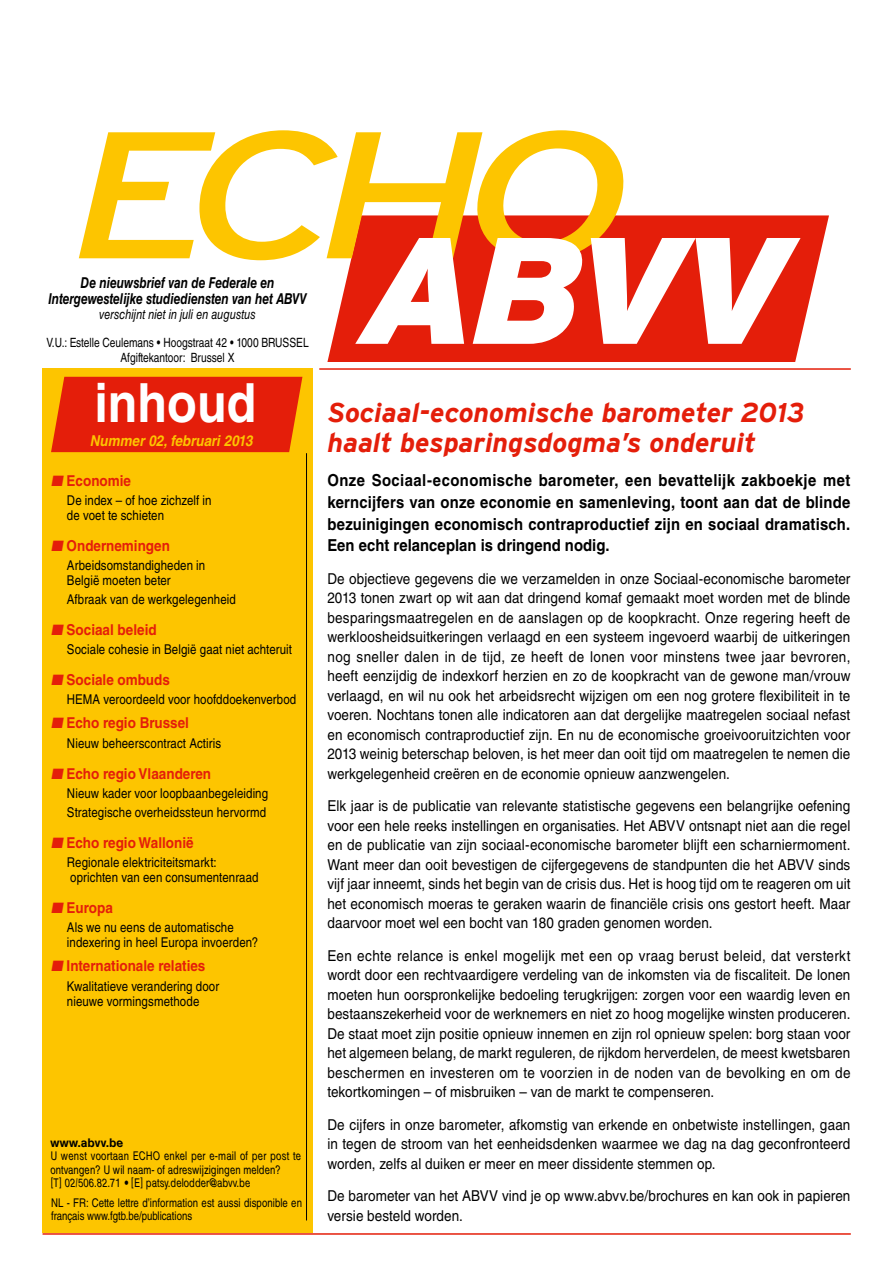
<style>
.page{position:relative;width:893px;height:1263px;background:#fff}
.page>*{position:absolute;margin:0;border:0;box-sizing:border-box;transform-origin:0 0}
.t1{font:italic 180px "Interstate";color:#fdc500;scale:1.33 1}
.t2{font:italic 900 151.2px "Interstate";color:#fff}
.t3{font:700 54px "Helvetica LT Std";color:#fff;scale:.9 1}
.t4{font:italic 700 27px/30px "Interstate";color:#e41e0a}
.t5{font:700 16.5px/21.8px "Helvetica LT Std";letter-spacing:.005em;color:#000;text-align:justify;scale:.9 1}
.t6{font:15px/19.5px "Helvetica LT Std";letter-spacing:.005em;color:#000;text-align:justify;scale:.9 1}
.t7{font:700 15px "Helvetica LT Std";color:#e41e0a;scale:.9 1}
.t8{font:italic 700 15px/16.5px "Helvetica LT Std";color:#000;text-align:center;scale:.8 1}
.t9{font:italic 700 15px "Helvetica LT Std";color:#fdc500;scale:.9 1}
.t10{font:13.5px/15px "Helvetica LT Std";letter-spacing:.01em;color:#000;scale:.85 1}
.t11{font:italic 13.5px "Helvetica LT Std";color:#000;scale:.8 1}
.t12{font:12.75px/15px "Helvetica LT Std";color:#000;text-align:center;scale:.8 1}
.t13{font:italic 12px/13.5px "Helvetica LT Std";color:#000;scale:.8 1}
.t14{font:12px/13.5px "Helvetica LT Std";color:#000;scale:.8 1}
.t15{font:italic 700 12px "Helvetica LT Std";color:#000}
</style>
<div class="page">
<svg style="left:327px;top:215px;width:502px;height:147px;background:#e52e1b"></svg>
<div style="left:43px;top:368px;width:270px;height:865px;background:#fdc500"></div>
<div style="left:51px;top:377px;width:251px;height:75px;background:#e41e0a"></div>
<hr style="left:306px;top:453px;width:1px;height:767px;background:#000">
<hr style="left:319px;top:368px;width:532px;height:2px;background:#e41e0a">
<hr style="left:43px;top:1233px;width:808px;height:2px;background:#e41e0a">
<h1 class="t1" style="left:68px;top:94px;width:425px">ECHO</h1>
<h2 class="t2" style="left:358px;top:204px;width:431px">ABVV</h2>
<p class="t8" style="left:48px;top:274px;width:324px">De nieuwsbrief van de Federale en<br>Intergewestelijke studiediensten van het ABVV</p>
<p class="t11" style="left:99px;top:307px;width:197px">verschijnt niet in juli en augustus</p>
<p class="t12" style="left:46px;top:335px;width:329px">V.U.: Estelle Ceulemans • Hoogstraat 42 • 1000 BRUSSEL<br>Afgiftekantoor: Brussel X</p>
<h3 class="t3" style="left:94px;top:370px;width:181px">inhoud</h3>
<p class="t9" style="left:90px;top:431px;width:186px">Nummer02,februari2013</p>
<p class="t7" style="left:51px;top:471px;width:91px">■ Economie</p>
<p class="t10" style="left:67px;top:492px;width:172px">De index – of hoe zichzelf in de voet te schieten</p>
<p class="t7" style="left:51px;top:536px;width:134px">■ Ondernemingen</p>
<p class="t10" style="left:67px;top:557px;width:164px">Arbeidsomstandigheden in<br>België moeten beter</p>
<p class="t10" style="left:67px;top:592px;width:200px">Afbraak van de werkgelegenheid</p>
<p class="t7" style="left:51px;top:620px;width:119px">■ Sociaal beleid</p>
<p class="t10" style="left:67px;top:642px;width:266px">Sociale cohesie in België gaat niet achteruit</p>
<p class="t7" style="left:51px;top:670px;width:134px">■ Sociale ombuds</p>
<p class="t10" style="left:67px;top:692px;width:271px">HEMA veroordeeld voor hoofddoekenverbod</p>
<p class="t7" style="left:51px;top:714px;width:155px">■ Echo regio Brussel</p>
<p class="t10" style="left:67px;top:735px;width:183px">Nieuw beheerscontract Actiris</p>
<p class="t7" style="left:51px;top:764px;width:179px">■ Echo regio Vlaanderen</p>
<p class="t10" style="left:67px;top:783px;width:238px;line-height:19.2px">Nieuw kader voor loopbaanbegeleiding<br>Strategische overheidssteun hervormd</p>
<p class="t7" style="left:51px;top:833px;width:160px">■ Echo regio Wallonië</p>
<p class="t10" style="left:67px;top:855px;width:227px">Regionale elektriciteitsmarkt: oprichten van een consumentenraad</p>
<p class="t7" style="left:51px;top:898px;width:70px">■ Europa</p>
<p class="t10" style="left:67px;top:920px;width:227px">Als we nu eens de automatische indexering in heel Europa invoerden?</p>
<p class="t7" style="left:51px;top:957px;width:173px">■ Internationale relaties</p>
<p class="t10" style="left:67px;top:978px;width:181px">Kwalitatieve verandering door nieuwe vormingsmethode</p>
<p class="t15" style="left:51px;top:1135px;width:77px">www.abvv.be</p>
<p class="t13" style="left:51px;top:1149px;width:318px">U wenst voortaan ECHO enkel per e-mail of per post te ontvangen? U wilnaam-of adreswijzigingen melden?<br>[T] 02/506.82.71 • [E] patsy.delodder@abvv.be</p>
<p class="t14" style="left:51px;top:1196px;width:315px">NL - FR: Cette lettre d’information est aussi disponible en français www.fgtb.be/publications</p>
<h3 class="t4" style="left:327px;top:397px;width:479px">Sociaal-economische barometer 2013 haalt besparingsdogma’s onderuit</h3>
<p class="t5" style="left:327px;top:469px;width:583px">Onze Sociaal-economische barometer, een bevattelijk zakboekje met kerncijfers van onze economie en samenleving, toont aan dat de blinde bezuinigingen economisch contraproductief zijn en sociaal dramatisch.<br>Een echt relanceplan is dringend nodig.</p>
<p class="t6" style="left:327px;top:569px;width:583px">De objectieve gegevens die we verzamelden in onze Sociaal-economische barometer 2013 tonen zwart op wit aan dat dringend komaf gemaakt moet worden met de blinde besparingsmaatregelen en de aanslagen op de koopkracht. Onze regering heeft de werkloosheidsuitkeringen verlaagd en een systeem ingevoerd waarbij de uitkeringen nog sneller dalen in de tijd, ze heeft de lonen voor minstens twee jaar bevroren, heeft eenzijdig de indexkorf herzien en zo de koopkracht van de gewone man/vrouw verlaagd, en wil nu ook het arbeidsrecht wijzigen om een nog grotere flexibiliteit in te voeren. Nochtans tonen alle indicatoren aan dat dergelijke maatregelen sociaal nefast en economisch contraproductief zijn. En nu de economische groeivooruitzichten voor 2013 weinig beterschap beloven, is het meer dan ooit tijd om maatregelen te nemen die werkgelegenheid creëren en de economie opnieuw aanzwengelen.</p>
<p class="t6" style="left:327px;top:796px;width:583px">Elk jaar is de publicatie van relevante statistische gegevens een belangrijke oefening voor een hele reeks instellingen en organisaties. Het ABVV ontsnapt niet aan die regel en de publicatie van zijn sociaal-economische barometer blijft een scharniermoment.<br>Want meer dan ooit bevestigen de cijfergegevens de standpunten die het ABVV sinds vijf jaar inneemt, sinds het begin van de crisis dus. Het is hoog tijd om te reageren om uit het economisch moeras te geraken waarin de financiële crisis ons gestort heeft. Maar daarvoor moet wel een bocht van 180 graden genomen worden.</p>
<p class="t6" style="left:327px;top:946px;width:583px">Een echte relance is enkel mogelijk met een op vraag berust beleid, dat versterkt wordt door een rechtvaardigere verdeling van de inkomsten via de fiscaliteit. De lonen moeten hun oorspronkelijke bedoeling terugkrijgen: zorgen voor een waardig leven en bestaanszekerheid voor de werknemers en niet zo hoog mogelijke winsten produceren.<br>De staat moet zijn positie opnieuw innemen en zijn rol opnieuw spelen: borg staan voor het algemeen belang, de markt reguleren, de rijkdom herverdelen, de meest kwetsbaren beschermen en investeren om te voorzien in de noden van de bevolking en om de tekortkomingen – of misbruiken – van de markt te compenseren.</p>
<p class="t6" style="left:327px;top:1115px;width:583px">De cijfers in onze barometer, afkomstig van erkende en onbetwiste instellingen, gaan in tegen de stroom van het eenheidsdenken waarmee we dag na dag geconfronteerd worden, zelfs al duiken er meer en meer dissidente stemmen op.</p>
<p class="t6" style="left:327px;top:1186px;width:583px">De barometer van het ABVV vind je op www.abvv.be/brochures en kan ook in papieren versie besteld worden.</p>
</div>
